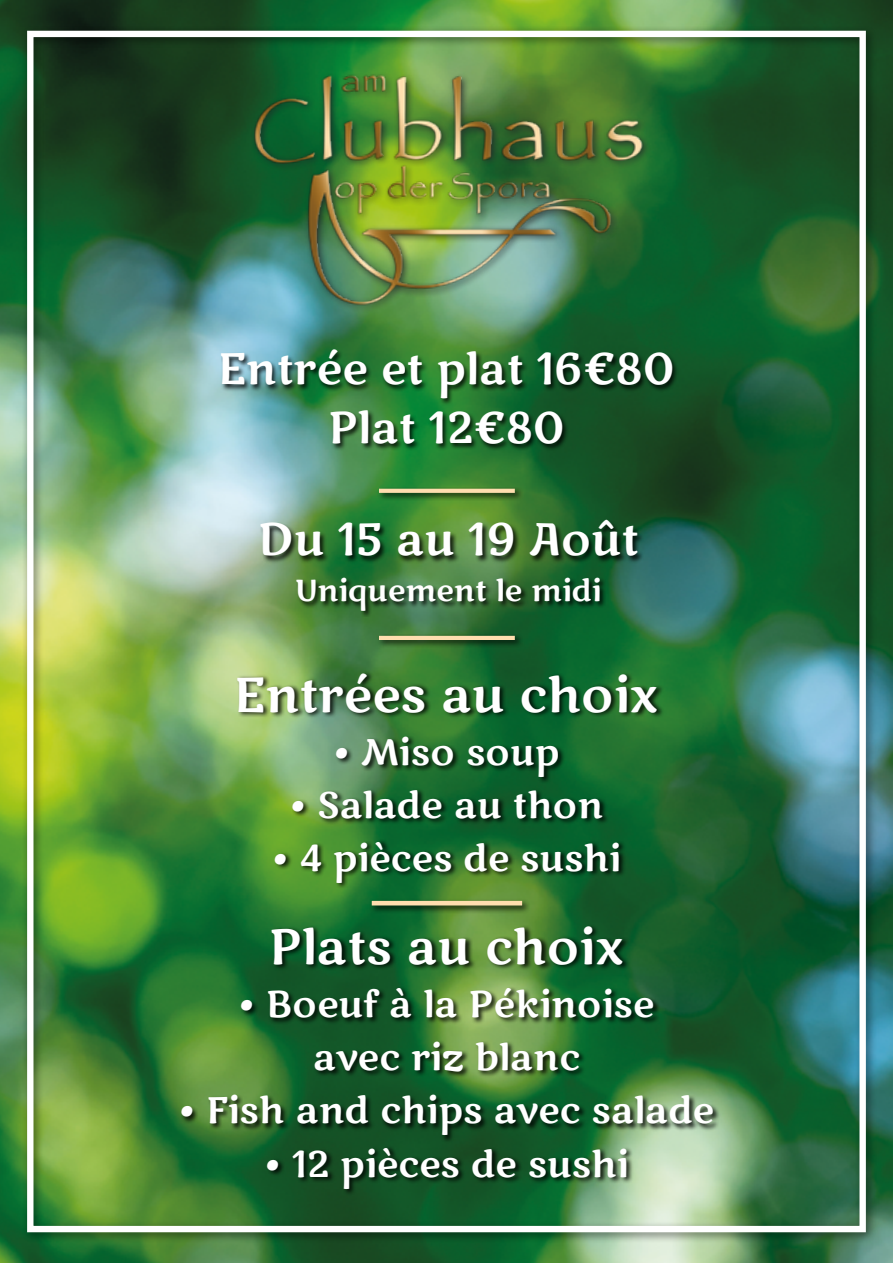
<style>
.page{position:relative;width:893px;height:1263px;background:#fff}
.page>*{position:absolute;margin:0;border:0;box-sizing:border-box;transform-origin:0 0}
.t1{font:48.75px "Marko One";color:#fff}
.t2{font:45.15px "Marko One";color:#fff}
.t3{font:43.95px/58.5px "Marko One";color:#fff;text-align:center}
.t4{font:36.75px/53.2px "Marko One";color:#fff;text-align:center}
.t5{font:30.3px "Marko One";color:#fff}
</style>
<div class="page">
<img style="left:0;top:0;width:893px;height:1263px">
<div style="left:22px;top:26px;width:855px;height:1217px;background:#000;opacity:.5"></div>
<div style="left:27px;top:31px;width:839px;height:1201px;border:6px solid #fff"></div>
<div style="left:260px;top:520px;width:384px;height:97px;background:#000;opacity:.8"></div>
<div style="left:221px;top:350px;width:457px;height:100px;background:#000;opacity:.8"></div>
<div style="left:180px;top:671px;width:540px;height:525px;background:#000;opacity:.8"></div>
<div style="left:369px;top:898px;width:161px;height:15px;background:#000;opacity:.8"></div>
<hr style="left:372px;top:901px;width:150px;height:4px;background:#ffdeaf">
<div style="left:377px;top:634px;width:146px;height:13px;background:#000;opacity:.8"></div>
<hr style="left:379px;top:636px;width:136px;height:4px;background:#ffdeaf">
<div style="left:377px;top:487px;width:146px;height:13px;background:#000;opacity:.8"></div>
<svg style="left:379px;top:489px;width:136px;height:4px"></svg>
<p class="t3" style="left:218px;top:341px;width:458px">Entrée et plat 16€80<br>Plat 12€80</p>
<p class="t2" style="left:258px;top:511px;width:382px">Du 15 au 19 Août</p>
<p class="t5" style="left:296px;top:571px;width:307px">Uniquement le midi</p>
<h1 class="t1" style="left:235px;top:663px;width:425px">Entrées au choix</h1>
<p class="t4" style="left:333px;top:726px;width:228px">• Miso soup</p>
<p class="t4" style="left:290px;top:780px;width:315px">• Salade au thon</p>
<p class="t4" style="left:272px;top:833px;width:350px">• 4 pièces de sushi</p>
<h1 class="t1" style="left:269px;top:916px;width:357px">Plats au choix</h1>
<p class="t4" style="left:239px;top:979px;width:417px">• Boeuf à la Pékinoise avec riz blanc</p>
<p class="t4" style="left:179px;top:1085px;width:537px">• Fish and chips avec salade</p>
<p class="t4" style="left:265px;top:1138px;width:365px">• 12 pièces de sushi</p>
</div>
